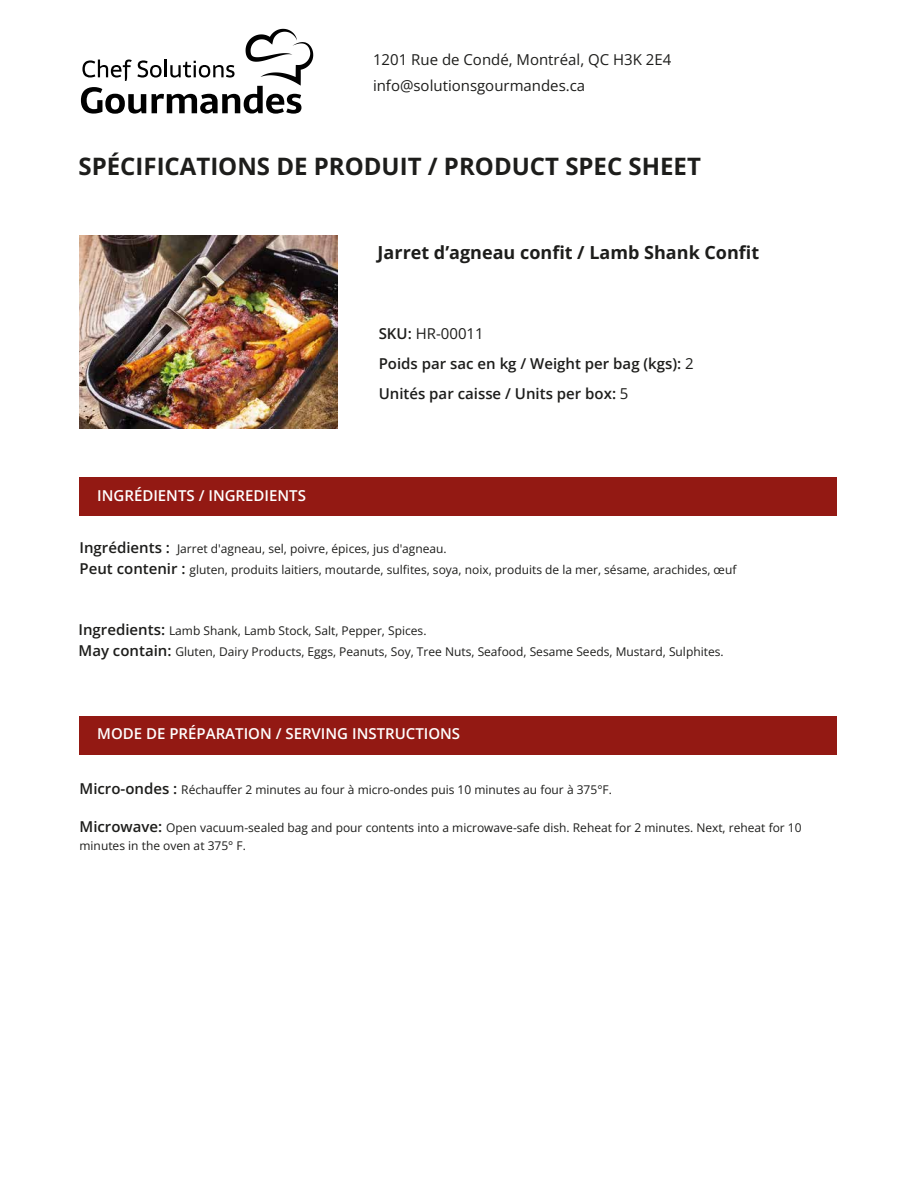
<style>
.page{position:relative;width:918px;height:1188px;background:#fff}
.page>*{position:absolute;margin:0;border:0;box-sizing:border-box;transform-origin:0 0}
.t1{font:700 24px "Open Sans";color:#1d1d1b}
.t2{font:700 18px "Open Sans";color:#1d1d1b}
.t3{font:600 15px "Open Sans";color:#fff}
.t4{font:15px/25.5px "Open Sans";color:#1d1d1b}
.t5{font:600 15px/29px "Open Sans";color:#1d1d1b}
.t6{font:600 15px "Open Sans";color:#1d1d1b}
.t7{font:12px/21.3px "Open Sans";color:#1d1d1b}
.s1{font-weight:400}
.s2{font-weight:600;font-size:15px}
</style>
<div class="page">
<div style="left:80px;top:477px;width:757px;height:39px;background:#931913"></div>
<svg style="left:81px;top:29px;width:232px;height:85px"></svg>
<div style="left:80px;top:716px;width:757px;height:39px;background:#931913"></div>
<img style="left:80px;top:235px;width:257px;height:193px">
<p class="t4" style="left:373px;top:47px;width:300px">1201 Rue de Condé, Montréal, QC H3K 2E4 info@solutionsgourmandes.ca</p>
<h1 class="t1" style="left:79px;top:150px;width:624px">SPÉCIFICATIONS DE PRODUIT / PRODUCT SPEC SHEET</h1>
<h2 class="t2" style="left:378px;top:241px;width:383px">Jarret d’agneau confit / Lamb Shank Confit</h2>
<p class="t3" style="left:97px;top:485px;width:210px">INGRÉDIENTS / INGREDIENTS</p>
<p class="t5" style="left:379px;top:319px;width:317px">SKU: <span class="s1">HR-00011<br></span>Poids par sac en kg / Weight per bag (kgs): <span class="s1">2</span></p>
<p class="t6" style="left:379px;top:383px;width:251px">Unités par caisse / Units per box: <span class="s1">5</span></p>
<p class="t7" style="left:80px;top:537px;width:658px"><span class="s2">Ingrédients :</span> Jarret d'agneau, sel, poivre, épices, jus d'agneau.<br><span class="s2">Peut contenir :</span> gluten, produits laitiers, moutarde, sulfites, soya, noix, produits de la mer, sésame, arachides, œuf</p>
<p class="t7" style="left:79px;top:619px;width:349px"><span class="s2">Ingredients:</span> Lamb Shank, Lamb Stock, Salt, Pepper, Spices.</p>
<p class="t7" style="left:79px;top:641px;width:647px"><span class="s2">May contain:</span> Gluten, Dairy Products, Eggs, Peanuts, Soy, Tree Nuts, Seafood, Sesame Seeds, Mustard, Sulphites.</p>
<p class="t3" style="left:97px;top:724px;width:365px">MODE DE PRÉPARATION / SERVING INSTRUCTIONS</p>
<p class="t7" style="left:80px;top:779px;width:534px"><span class="s2">Micro-ondes :</span> Réchauffer 2 minutes au four à micro-ondes puis 10 minutes au four à 375°F.</p>
<p class="t7" style="left:80px;top:819px;width:724px;line-height:18px"><span class="s2">Microwave:</span> Open vacuum-sealed bag and pour contents into a microwave-safe dish. Reheat for 2 minutes. Next, reheat for 10 minutes in the oven at 375° F.</p>
</div>
